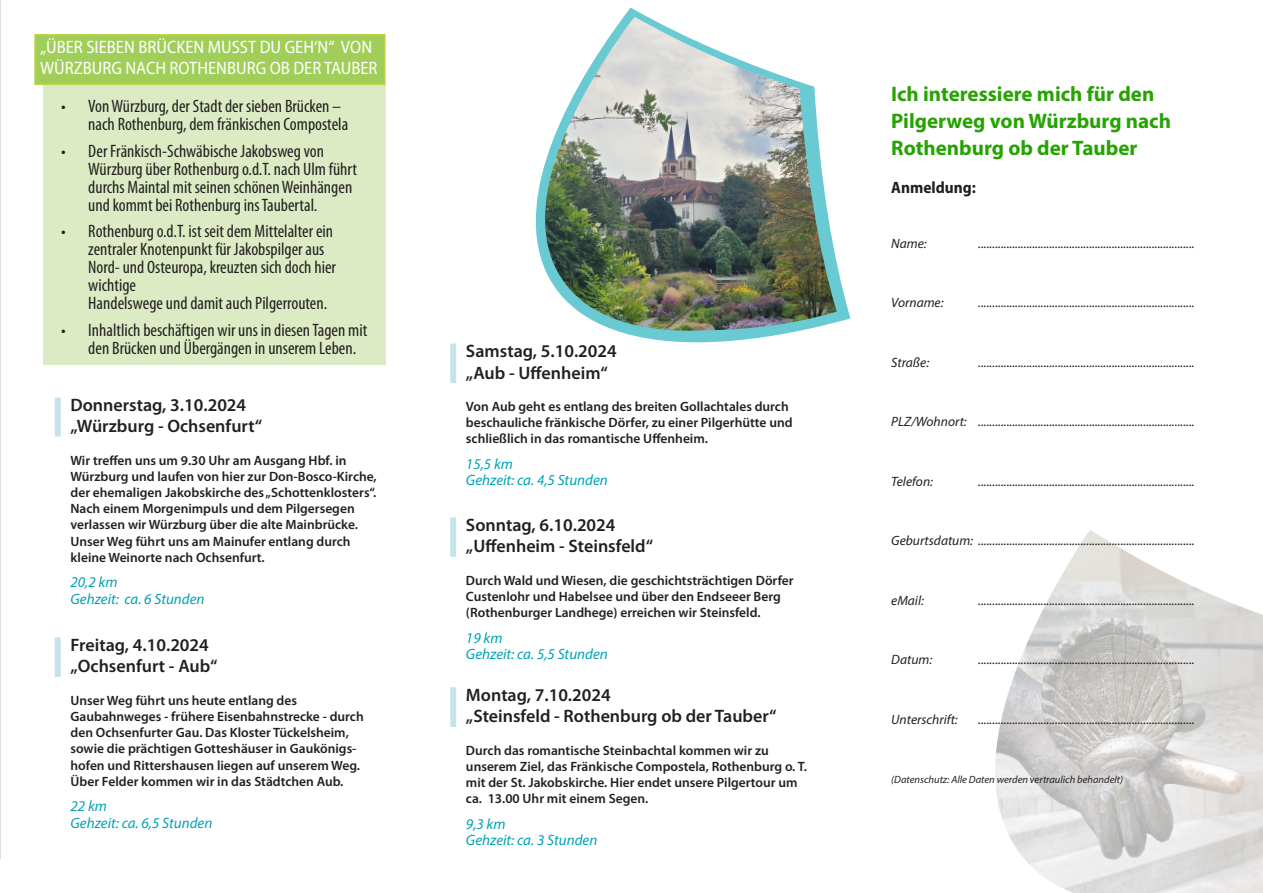
<style>
.page{position:relative;width:1263px;height:893px;background:#fff}
.page>*{position:absolute;margin:0;border:0;box-sizing:border-box;transform-origin:0 0}
.h1_Überschrift{font:700 21px/27px "Myriad Pro";color:#26a303}
.t1{font:condensed 18px/18px "Myriad Pro";color:#231f20}
.VTitel{font:600 18px "Myriad Pro";color:#231f20}
.h2_Unterüberschrift{font:semi-condensed 18px/21px "Myriad Pro";color:#fff}
.VReferentIn{font:700 semi-condensed 16.5px "Myriad Pro";color:#231f20}
.VUntertitel{font:italic 15px/16.5px "Myriad Pro";color:#00a2b4}
.VReferentIn-2{font:600 13.5px/16.2px "Myriad Pro";color:#231f20}
.VHinweis{font:italic 13.5px "Myriad Pro";color:#231f20}
.VHinweis-2{font:italic 10.5px "Myriad Pro";color:#231f20}
</style>
<div class="page">
<svg style="left:620px;top:8px;width:230px;height:334px"></svg>
<hr style="left:0;top:0;width:1px;height:859px;background:#d1d2d4">
<div style="left:450px;top:344px;width:6px;height:39px;background:#c4e4ea"></div>
<div style="left:55px;top:398px;width:6px;height:39px;background:#c4e4ea"></div>
<div style="left:55px;top:637px;width:6px;height:40px;background:#c4e4ea"></div>
<img style="left:995px;top:530px;width:268px;height:363px">
<div style="left:450px;top:517px;width:6px;height:40px;background:#c4e4ea"></div>
<div style="left:450px;top:687px;width:6px;height:40px;background:#c4e4ea"></div>
<div style="left:43px;top:85px;width:343px;height:280px;background:#dcebc4"></div>
<div style="left:35px;top:35px;width:350px;height:49px;background:#a1ce58"></div>
<div style="left:34px;top:34px;width:352px;height:51px;border:2px solid #bed44d"></div>
<img style="left:536px;top:17px;width:301px;height:315px">
<p class="h2_Unterüberschrift" style="left:40px;top:36px;width:339px">„ÜBER SIEBEN BRÜCKEN MUSST DU GEH‘N“ VON<br>WÜRZBURG NACH ROTHENBURG OB DER TAUBER</p>
<p class="t1" style="left:88px;top:97px;width:261px;text-indent:-27px">• Von Würzburg, der Stadt der sieben Brücken – nach Rothenburg, dem fränkischen Compostela</p>
<p class="t1" style="left:88px;top:141px;width:270px;text-indent:-27px">• Der Fränkisch-Schwäbische Jakobsweg von Würzburg über Rothenburg o.d.T. nach Ulm führt durchs Maintal mit seinen schönen Weinhängen und kommt bei Rothenburg ins Taubertal.</p>
<p class="t1" style="left:88px;top:222px;width:249px;text-indent:-27px">• Rothenburg o.d.T. ist seit dem Mittelalter ein zentraler Knotenpunkt für Jakobspilger aus Nord- und Osteuropa, kreuzten sich doch hier wichtige<br>Handelswege und damit auch Pilgerrouten.</p>
<p class="t1" style="left:88px;top:321px;width:280px;text-indent:-27px">• Inhaltlich beschäftigen wir uns in diesen Tagen mit den Brücken und Übergängen in unserem Leben.</p>
<p class="VTitel" style="left:71px;top:394px;width:177px">Donnerstag, 3.10.2024</p>
<p class="VTitel" style="left:71px;top:415px;width:193px">„Würzburg - Ochsenfurt“</p>
<p class="VReferentIn-2" style="left:71px;top:451px;width:308px">Wir treffen uns um 9.30 Uhr am Ausgang Hbf. in Würzburg und laufen von hier zur Don-Bosco-Kirche, der ehemaligen Jakobskirche des „Schottenklosters“.<br>Nach einem Morgenimpuls und dem Pilgersegen verlassen wir Würzburg über die alte Mainbrücke.<br>Unser Weg führt uns am Mainufer entlang durch kleine Weinorte nach Ochsenfurt.</p>
<p class="VUntertitel" style="left:71px;top:574px;width:136px">20,2 km<br>Gehzeit: ca. 6 Stunden</p>
<p class="VTitel" style="left:71px;top:633px;width:140px">Freitag, 4.10.2024</p>
<p class="VTitel" style="left:71px;top:655px;width:149px">„Ochsenfurt - Aub“</p>
<p class="VReferentIn-2" style="left:71px;top:692px;width:295px">Unser Weg führt uns heute entlang des Gaubahnweges - frühere Eisenbahnstrecke - durch den Ochsenfurter Gau. Das Kloster Tückelsheim, sowie die prächtigen Gotteshäuser in Gaukönigs&shy;hofen und Rittershausen liegen auf unserem Weg.<br>Über Felder kommen wir in das Städtchen Aub.</p>
<p class="VUntertitel" style="left:71px;top:798px;width:143px">22 km<br>Gehzeit: ca. 6,5 Stunden</p>
<p class="VTitel" style="left:466px;top:339px;width:152px">Samstag, 5.10.2024</p>
<p class="VTitel" style="left:466px;top:361px;width:143px">„Aub - Uffenheim“</p>
<p class="VReferentIn-2" style="left:466px;top:398px;width:328px">Von Aub geht es entlang des breiten Gollachtales durch beschauliche fränkische Dörfer, zu einer Pilgerhütte und schließlich in das romantische Uffenheim.</p>
<p class="VUntertitel" style="left:466px;top:455px;width:143px">15,5 km<br>Gehzeit: ca. 4,5 Stunden</p>
<p class="VTitel" style="left:466px;top:513px;width:151px">Sonntag, 6.10.2024</p>
<p class="VTitel" style="left:466px;top:535px;width:189px">„Uffenheim - Steinsfeld“</p>
<p class="VReferentIn-2" style="left:466px;top:572px;width:329px">Durch Wald und Wiesen, die geschichtsträchtigen Dörfer<br>Custenlohr und Habelsee und über den Endseeer Berg (Rothenburger Landhege) erreichen wir Steinsfeld.</p>
<p class="VUntertitel" style="left:466px;top:629px;width:143px">19 km<br>Gehzeit: ca. 5,5 Stunden</p>
<p class="VTitel" style="left:466px;top:683px;width:146px">Montag, 7.10.2024</p>
<p class="VTitel" style="left:466px;top:705px;width:312px">„Steinsfeld - Rothenburg ob der Tauber“</p>
<p class="VReferentIn-2" style="left:466px;top:742px;width:342px">Durch das romantische Steinbachtal kommen wir zu unserem Ziel, das Fränkische Compostela, Rothenburg o. T. mit der St. Jakobskirche. Hier endet unsere Pilgertour um ca. 13.00 Uhr mit einem Segen.</p>
<p class="VUntertitel" style="left:466px;top:815px;width:133px">9,3 km<br>Gehzeit: ca. 3 Stunden</p>
<p class="h1_Überschrift" style="left:891px;top:80px;width:281px">Ich interessiere mich für den<br>Pilgerweg von Würzburg nach<br>Rothenburg ob der Tauber</p>
<p class="VReferentIn" style="left:891px;top:177px;width:86px">Anmeldung:</p>
<p class="VHinweis" style="left:891px;top:235px;width:37px">Name:</p>
<p class="VHinweis" style="left:978px;top:235px;width:218px">............................................................................</p>
<p class="VHinweis" style="left:891px;top:294px;width:54px">Vorname:</p>
<p class="VHinweis" style="left:978px;top:294px;width:218px">............................................................................</p>
<p class="VHinweis" style="left:891px;top:354px;width:39px">Straße:</p>
<p class="VHinweis" style="left:978px;top:354px;width:218px">............................................................................</p>
<p class="VHinweis" style="left:891px;top:413px;width:305px">PLZ/Wohnort: ............................................................................</p>
<p class="VHinweis" style="left:891px;top:473px;width:43px">Telefon:</p>
<p class="VHinweis" style="left:978px;top:473px;width:218px">............................................................................</p>
<p class="VHinweis" style="left:891px;top:532px;width:305px">Geburtsdatum: ............................................................................</p>
<p class="VHinweis" style="left:891px;top:592px;width:34px">eMail:</p>
<p class="VHinweis" style="left:978px;top:592px;width:218px">............................................................................</p>
<p class="VHinweis" style="left:891px;top:651px;width:43px">Datum:</p>
<p class="VHinweis" style="left:978px;top:651px;width:218px">............................................................................</p>
<p class="VHinweis" style="left:891px;top:711px;width:68px">Unterschrift:</p>
<p class="VHinweis" style="left:978px;top:711px;width:218px">............................................................................</p>
<p class="VHinweis-2" style="left:891px;top:773px;width:233px">(Datenschutz: Alle Daten werden vertraulich behandelt)</p>
</div>
